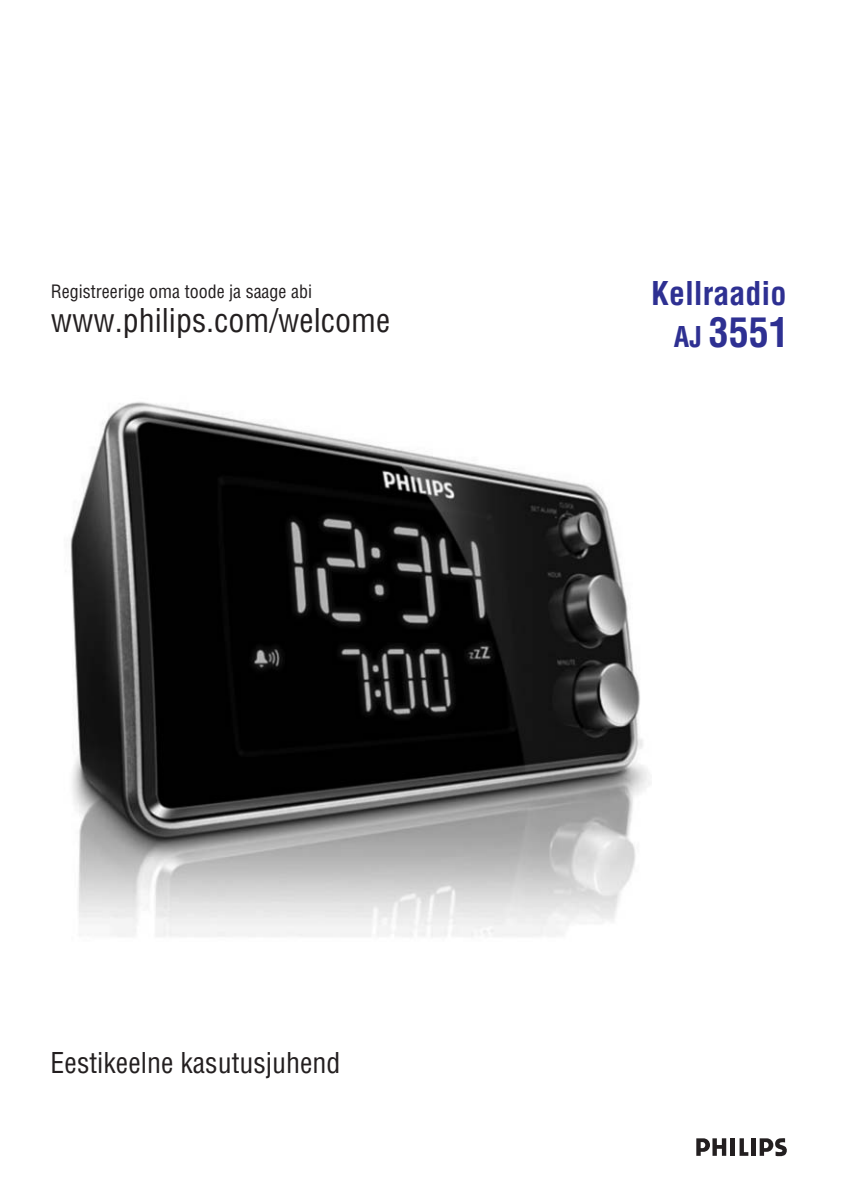
<style>
.page{position:relative;width:842px;height:1192px;background:#fff}
.page>*{position:absolute;margin:0;border:0;box-sizing:border-box;transform-origin:0 0}
.t1{font:700 40px "Rim Helvetica Condensed";color:#2e3092}
.t2{font:32px "Rim Helvetica Condensed";color:#231f20}
.t3{font:700 32px "Rim Helvetica Condensed";color:#2e3092}
.t4{font:28px "Rim Helvetica Condensed";color:#231f20}
.t5{font:18px "Rim Helvetica Condensed";color:#231f20}
.s1{font-size:28px}
</style>
<div class="page">
<hr style="left:731px;top:1138px;width:4px;height:18px;background:#231f20">
<hr style="left:751px;top:1138px;width:4px;height:18px;background:#231f20">
<svg style="left:740px;top:1138px;width:8px;height:18px"></svg>
<svg style="left:696px;top:1138px;width:30px;height:18px"></svg>
<svg style="left:760px;top:1138px;width:27px;height:19px"></svg>
<img style="left:70px;top:402px;width:580px;height:535px">
<h2 class="t3" style="left:651px;top:279px;width:137px">Kellraadio</h2>
<p class="t5" style="left:51px;top:283px;width:263px">Registreerige oma toode ja saage abi</p>
<h2 class="t2" style="left:51px;top:307px;width:341px">www.philips.com/welcome</h2>
<h1 class="t1" style="left:674px;top:315px;width:116px"><span class="s1">AJ</span> 3551</h1>
<h3 class="t4" style="left:51px;top:1051px;width:291px">Eestikeelne kasutusjuhend</h3>
</div>
